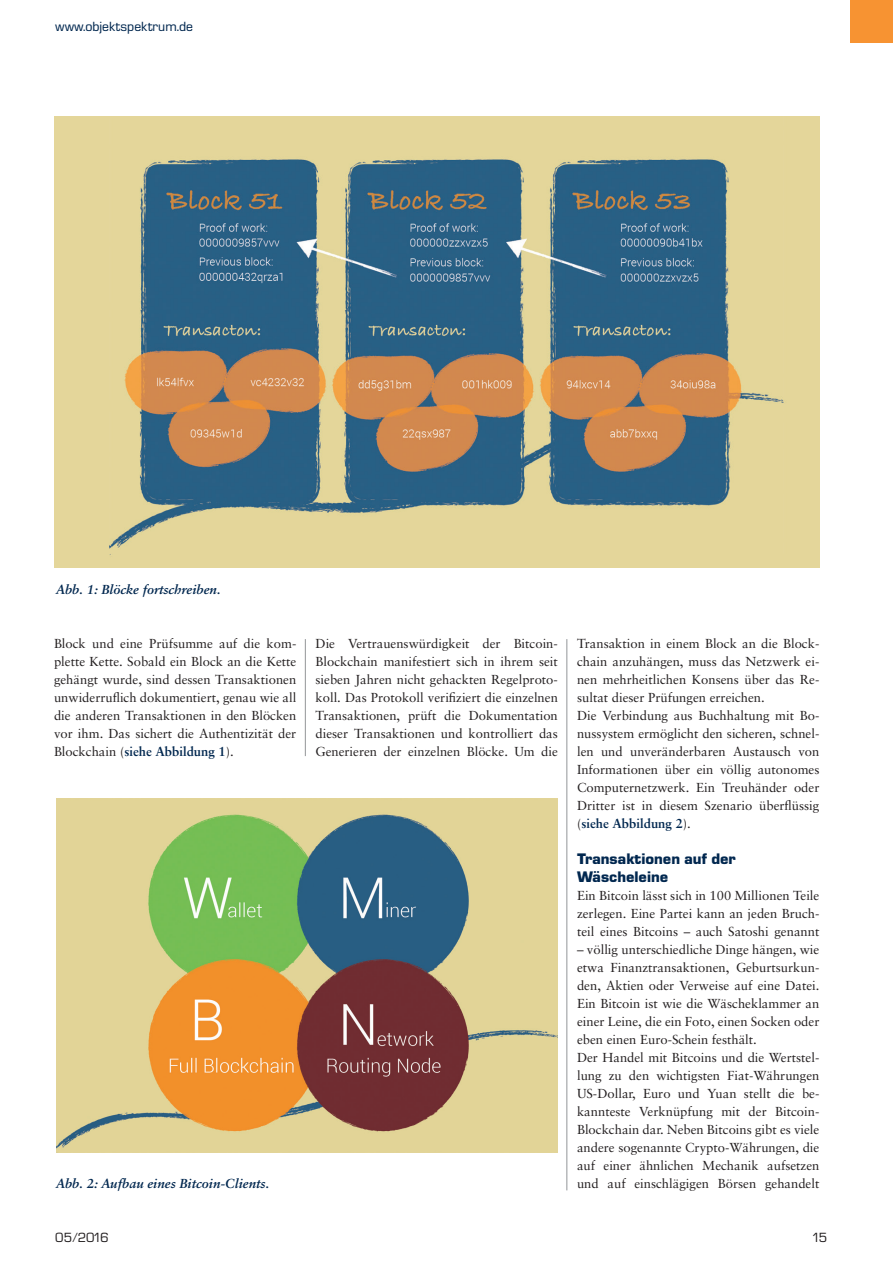
<style>
.page{position:relative;width:893px;height:1263px;background:#fff}
.page>*{position:absolute;margin:0;border:0;box-sizing:border-box;transform-origin:0 0}
.t1{font:700 15px/18px "Eurostile BQ";color:#00274f}
.t2{font:13.05px/18px "Sabon";color:#231f20;text-align:justify}
.t3{font:italic 700 13.05px "Sabon";color:#00274f}
.t4{font:13.05px "Eurostile BQ";color:#00274f}
.t5{font:13.05px "Eurostile BQ";letter-spacing:-.105em;color:#231f20}
.s1{font-weight:700;color:#00274f}
</style>
<div class="page">
<div style="left:851px;top:0;width:42px;height:43px;background:#f79332"></div>
<hr style="left:305px;top:639px;width:1px;height:117px;background:#939598">
<hr style="left:566px;top:639px;width:1px;height:551px;background:#939598">
<img style="left:54px;top:117px;width:765px;height:450px">
<img style="left:56px;top:798px;width:502px;height:354px">
<p class="t4" style="left:55px;top:19px;width:139px">www.objektspektrum.de</p>
<p class="t3" style="left:56px;top:582px;width:166px">Abb. 1: Blöcke fortschreiben.</p>
<p class="t2" style="left:54px;top:634px;width:244px">Block und eine Prüfsumme auf die kom&shy;plette Kette. Sobald ein Block an die Kette gehängt wurde, sind dessen Transaktionen unwiderruflich dokumentiert, genau wie all die anderen Transaktionen in den Blöcken vor ihm. Das sichert die Authentizität der Blockchain (<span class="s1">siehe Abbildung 1</span>).</p>
<p class="t2" style="left:315px;top:634px;width:244px">Die Vertrauenswürdigkeit der Bitcoin-Blockchain manifestiert sich in ihrem seit sieben Jahren nicht gehackten Regelproto&shy;koll. Das Protokoll verifiziert die einzelnen Transaktionen, prüft die Dokumentation dieser Transaktionen und kontrolliert das Generieren der einzelnen Blöcke. Um die</p>
<p class="t2" style="left:577px;top:634px;width:244px;text-align:left">Transaktion in einem Block an die Block&shy;chain anzuhängen, muss das Netzwerk ei&shy;nen mehrheitlichen Konsens über das Re&shy;sultat dieser Prüfungen erreichen.<br>Die Verbindung aus Buchhaltung mit Bo&shy;nussystem ermöglicht den sicheren, schnel&shy;len und unveränderbaren Austausch von Informationen über ein völlig autonomes Computernetzwerk. Ein Treuhänder oder Dritter ist in diesem Szenario überflüssig (<span class="s1">siehe Abbildung 2</span>).</p>
<p class="t1" style="left:577px;top:850px;width:161px">Transaktionen auf der<br>Wäscheleine</p>
<p class="t2" style="left:577px;top:886px;width:244px">Ein Bitcoin lässt sich in 100 Millionen Teile zerlegen. Eine Partei kann an jeden Bruch&shy;teil eines Bitcoins – auch Satoshi genannt</p>
<p class="t2" style="left:577px;top:940px;width:244px;text-align:left">– völlig unterschiedliche Dinge hängen, wie etwa Finanztransaktionen, Geburtsurkun&shy;den, Aktien oder Verweise auf eine Datei.<br>Ein Bitcoin ist wie die Wäscheklammer an einer Leine, die ein Foto, einen Socken oder eben einen Euro-Schein festhält.<br>Der Handel mit Bitcoins und die Wertstel&shy;lung zu den wichtigsten Fiat-Währungen US-Dollar, Euro und Yuan stellt die be&shy;kannteste Verknüpfung mit der Bitcoin-Blockchain dar. Neben Bitcoins gibt es viele andere sogenannte Crypto-Währungen, die auf einer ähnlichen Mechanik aufsetzen und auf einschlägigen Börsen gehandelt</p>
<p class="t3" style="left:56px;top:1176px;width:215px">Abb. 2: Aufbau eines Bitcoin-Clients.</p>
<p class="t5" style="left:55px;top:1230px;width:55px">05/2016</p>
<p class="t5" style="left:812px;top:1230px;width:17px">15</p>
</div>
